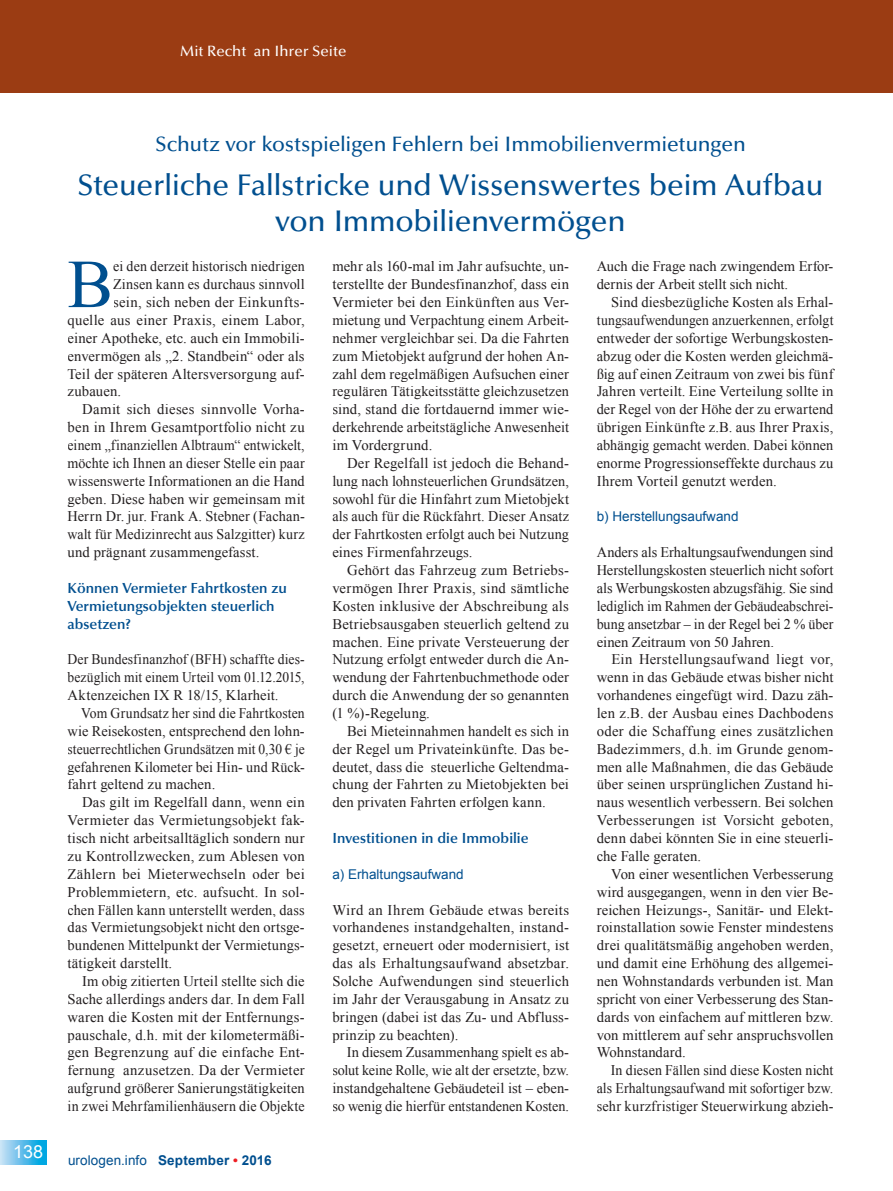
<style>
.page{position:relative;width:893px;height:1191px;background:#fff}
.page>*{position:absolute;margin:0;border:0;box-sizing:border-box;transform-origin:0 0}
.t1{font:68.7px "Times New Roman";color:#004f8f}
.t2{font:500 30px/36px "Optima";letter-spacing:-.015em;color:#004f8f;text-align:center}
.t3{font:500 21px "Optima";letter-spacing:-.01em;color:#004f8f}
.t4{font:18px "Arial";color:#fff}
.t5{font:500 15px "Optima";color:#fff}
.t6{font:14.7px/17.9px "Times New Roman";letter-spacing:.01em;color:#231f20;text-align:justify}
.t7{font:14.7px/17.9px "Times New Roman";letter-spacing:.01em;color:#231f20;text-align:justify;scale:.93 1}
.t8{font:14.7px/17.9px "Times New Roman";letter-spacing:.01em;color:#231f20;text-align:justify;scale:.95 1}
.t9{font:600 14.7px/17.9px "Optima";color:#004f8f}
.t10{font:14.7px "Times New Roman";letter-spacing:.01em;color:#231f20;scale:.96 1}
.t11{font:13.5px "Arial";color:#004f8f}
.s1{font-weight:700}
.s2{font-weight:700;color:#ee1d23}
</style>
<div class="page">
<div style="left:0;top:1140px;width:46px;height:24px;background:linear-gradient(to right,#ccdef5,#00a1e0)"></div>
<div style="left:0;top:0;width:893px;height:93px;background:#9b3c13"></div>
<p class="t5" style="left:180px;top:43px;width:168px">Mit Recht an Ihrer Seite</p>
<p class="t4" style="left:13px;top:1140px;width:32px">138</p>
<h3 class="t3" style="left:155px;top:132px;width:592px">Schutz vor kostspieligen Fehlern bei Immobilienvermietungen</h3>
<h2 class="t2" style="left:77px;top:167px;width:748px">Steuerliche Fallstricke und Wissenswertes beim Aufbau von Immobilienvermögen</h2>
<p class="t6" style="left:332px;top:257px;width:238px">mehr als 160-mal im Jahr aufsuchte, un&shy;terstellte der Bundesfinanzhof, dass ein Vermieter bei den Einkünften aus Ver&shy;mietung und Verpachtung einem Arbeit&shy;nehmer vergleichbar sei. Da die Fahrten zum Mietobjekt aufgrund der hohen An&shy;zahl dem regelmäßigen Aufsuchen einer regulären Tätigkeitsstätte gleichzusetzen sind, stand die fortdauernd immer wie&shy;derkehrende arbeitstägliche Anwesenheit im Vordergrund.</p>
<p class="t6" style="left:332px;top:454px;width:238px;text-indent:15px">Der Regelfall ist jedoch die Behand&shy;lung nach lohnsteuerlichen Grundsätzen, sowohl für die Hinfahrt zum Mietobjekt als auch für die Rückfahrt. Dieser Ansatz der Fahrtkosten erfolgt auch bei Nutzung eines Firmenfahrzeugs.</p>
<p class="t6" style="left:332px;top:561px;width:238px;text-indent:15px">Gehört das Fahrzeug zum Betriebs&shy;vermögen Ihrer Praxis, sind sämtliche Kosten inklusive der Abschreibung als Betriebsausgaben steuerlich geltend zu machen. Eine private Versteuerung der Nutzung erfolgt entweder durch die An&shy;wendung der Fahrtenbuchmethode oder durch die Anwendung der so genannten (1 %)-Regelung.</p>
<p class="t6" style="left:332px;top:722px;width:238px;text-indent:15px">Bei Mieteinnahmen handelt es sich in der Regel um Privateinkünfte. Das be&shy;deutet, dass die steuerliche Geltendma&shy;chung der Fahrten zu Mietobjekten bei den privaten Fahrten erfolgen kann.</p>
<p class="t9" style="left:332px;top:829px;width:198px">Investitionen in die Immobilie</p>
<p class="t11" style="left:332px;top:865px;width:133px">a) Erhaltungsaufwand</p>
<p class="t6" style="left:332px;top:900px;width:238px">Wird an Ihrem Gebäude etwas bereits vorhandenes instandgehalten, instand&shy;gesetzt, erneuert oder modernisiert, ist das als Erhaltungsaufwand absetzbar.<br>Solche Aufwendungen sind steuerlich im Jahr der Verausgabung in Ansatz zu bringen (dabei ist das Zu- und Abfluss&shy;prinzip zu beachten).</p>
<p class="t6" style="left:332px;top:1043px;width:238px;text-indent:14px">In diesem Zusammenhang spielt es ab&shy;solut keine Rolle, wie alt der ersetzte, bzw. instandgehaltene Gebäudeteil ist – eben&shy;so wenig die hierfür entstandenen Kosten.</p>
<h1 class="t1" style="left:68px;top:238px;width:47px">B</h1>
<p class="t8" style="left:113px;top:257px;width:203px">ei den derzeit historisch niedrigen</p>
<p class="t6" style="left:597px;top:257px;width:238px">Auch die Frage nach zwingendem Erfor&shy;dernis der Arbeit stellt sich nicht.</p>
<p class="t6" style="left:597px;top:293px;width:238px;text-indent:14px">Sind diesbezügliche Kosten als Erhal&shy;tungsaufwendungen anzuerkennen, erfolgt entweder der sofortige Werbungskosten&shy;abzug oder die Kosten werden gleichmä&shy;ßig auf einen Zeitraum von zwei bis fünf Jahren verteilt. Eine Verteilung sollte in der Regel von der Höhe der zu erwartend übrigen Einkünfte z.B. aus Ihrer Praxis, abhängig gemacht werden. Dabei können enorme Progressionseffekte durchaus zu Ihrem Vorteil genutzt werden.</p>
<p class="t11" style="left:597px;top:508px;width:143px">b) Herstellungsaufwand</p>
<p class="t6" style="left:597px;top:543px;width:238px">Anders als Erhaltungsaufwendungen sind Herstellungskosten steuerlich nicht sofort als Werbungskosten abzugsfähig. Sie sind lediglich im Rahmen der Gebäudeabschrei&shy;bung ansetzbar – in der Regel bei 2 % über einen Zeitraum von 50 Jahren.</p>
<p class="t6" style="left:597px;top:650px;width:238px;text-indent:15px">Ein Herstellungsaufwand liegt vor, wenn in das Gebäude etwas bisher nicht vorhandenes eingefügt wird. Dazu zäh&shy;len z.B. der Ausbau eines Dachbodens oder die Schaffung eines zusätzlichen Badezimmers, d.h. im Grunde genom&shy;men alle Maßnahmen, die das Gebäude über seinen ursprünglichen Zustand hi&shy;naus wesentlich verbessern. Bei solchen Verbesserungen ist Vorsicht geboten, denn dabei könnten Sie in eine steuerli&shy;che Falle geraten.</p>
<p class="t6" style="left:597px;top:864px;width:238px;text-indent:15px">Von einer wesentlichen Verbesserung wird ausgegangen, wenn in den vier Be&shy;reichen Heizungs-, Sanitär- und Elekt&shy;roinstallation sowie Fenster mindestens drei qualitätsmäßig angehoben werden, und damit eine Erhöhung des allgemei&shy;nen Wohnstandards verbunden ist. Man spricht von einer Verbesserung des Stan&shy;dards von einfachem auf mittleren bzw. von mittlerem auf sehr anspruchsvollen Wohnstandard.</p>
<p class="t8" style="left:597px;top:1061px;width:251px;text-indent:14px">In diesen Fällen sind diese Kosten nicht als Erhaltungsaufwand mit sofortiger bzw. sehr kurzfristiger Steuerwirkung abzieh-</p>
<p class="t6" style="left:113px;top:275px;width:193px">Zinsen kann es durchaus sinnvoll</p>
<p class="t6" style="left:113px;top:293px;width:193px">sein, sich neben der Einkunfts-</p>
<p class="t6" style="left:68px;top:311px;width:239px">quelle aus einer Praxis, einem Labor,</p>
<p class="t6" style="left:68px;top:329px;width:239px">einer Apotheke, etc. auch ein Immobili-</p>
<p class="t6" style="left:68px;top:346px;width:239px">envermögen als „2. Standbein“ oder als</p>
<p class="t6" style="left:68px;top:364px;width:239px">Teil der späteren Altersversorgung auf-</p>
<p class="t6" style="left:68px;top:382px;width:55px">zubauen.</p>
<p class="t6" style="left:82px;top:400px;width:224px">Damit sich dieses sinnvolle Vorha-</p>
<p class="t6" style="left:68px;top:418px;width:239px">ben in Ihrem Gesamtportfolio nicht zu</p>
<p class="t7" style="left:68px;top:436px;width:257px">einem „finanziellen Albtraum“ entwickelt,</p>
<p class="t10" style="left:68px;top:453px;width:249px">möchte ich Ihnen an dieser Stelle ein paar</p>
<p class="t6" style="left:68px;top:472px;width:239px">wissenswerte Informationen an die Hand</p>
<p class="t6" style="left:68px;top:489px;width:239px">geben. Diese haben wir gemeinsam mit</p>
<p class="t6" style="left:68px;top:507px;width:239px">Herrn Dr. jur. Frank A. Stebner (Fachan-</p>
<p class="t8" style="left:68px;top:525px;width:251px">walt für Medizinrecht aus Salzgitter) kurz</p>
<p class="t6" style="left:68px;top:543px;width:193px">und prägnant zusammengefasst.</p>
<p class="t9" style="left:68px;top:579px;width:221px">Können Vermieter Fahrtkosten zu<br>Vermietungsobjekten steuerlich absetzen?</p>
<p class="t7" style="left:68px;top:650px;width:257px">Der Bundesfinanzhof (BFH) schaffte dies&shy;bezüglich mit einem Urteil vom 01.12.2015, Aktenzeichen IX R 18/15, Klarheit.</p>
<p class="t7" style="left:68px;top:704px;width:257px;text-indent:14px">Vom Grundsatz her sind die Fahrtkosten wie Reisekosten, entsprechend den lohn&shy;steuerrechtlichen Grundsätzen mit 0,30 € je gefahrenen Kilometer bei Hin- und Rück&shy;fahrt geltend zu machen.</p>
<p class="t6" style="left:68px;top:793px;width:239px;text-indent:15px">Das gilt im Regelfall dann, wenn ein Vermieter das Vermietungsobjekt fak&shy;tisch nicht arbeitsalltäglich sondern nur zu Kontrollzwecken, zum Ablesen von Zählern bei Mieterwechseln oder bei Problemmietern, etc. aufsucht. In sol&shy;chen Fällen kann unterstellt werden, dass das Vermietungsobjekt nicht den ortsge&shy;bundenen Mittelpunkt der Vermietungs&shy;tätigkeit darstellt.</p>
<p class="t6" style="left:68px;top:972px;width:239px;text-indent:15px">Im obig zitierten Urteil stellte sich die Sache allerdings anders dar. In dem Fall waren die Kosten mit der Entfernungs&shy;pauschale, d.h. mit der kilometermäßi&shy;gen Begrenzung auf die einfache Ent&shy;fernung anzusetzen. Da der Vermieter aufgrund größerer Sanierungstätigkeiten in zwei Mehrfamilienhäusern die Objekte</p>
<p class="t11" style="left:68px;top:1151px;width:205px">urologen.info <span class="s1">September</span> <span class="s2">•</span> <span class="s1">2016</span></p>
</div>
